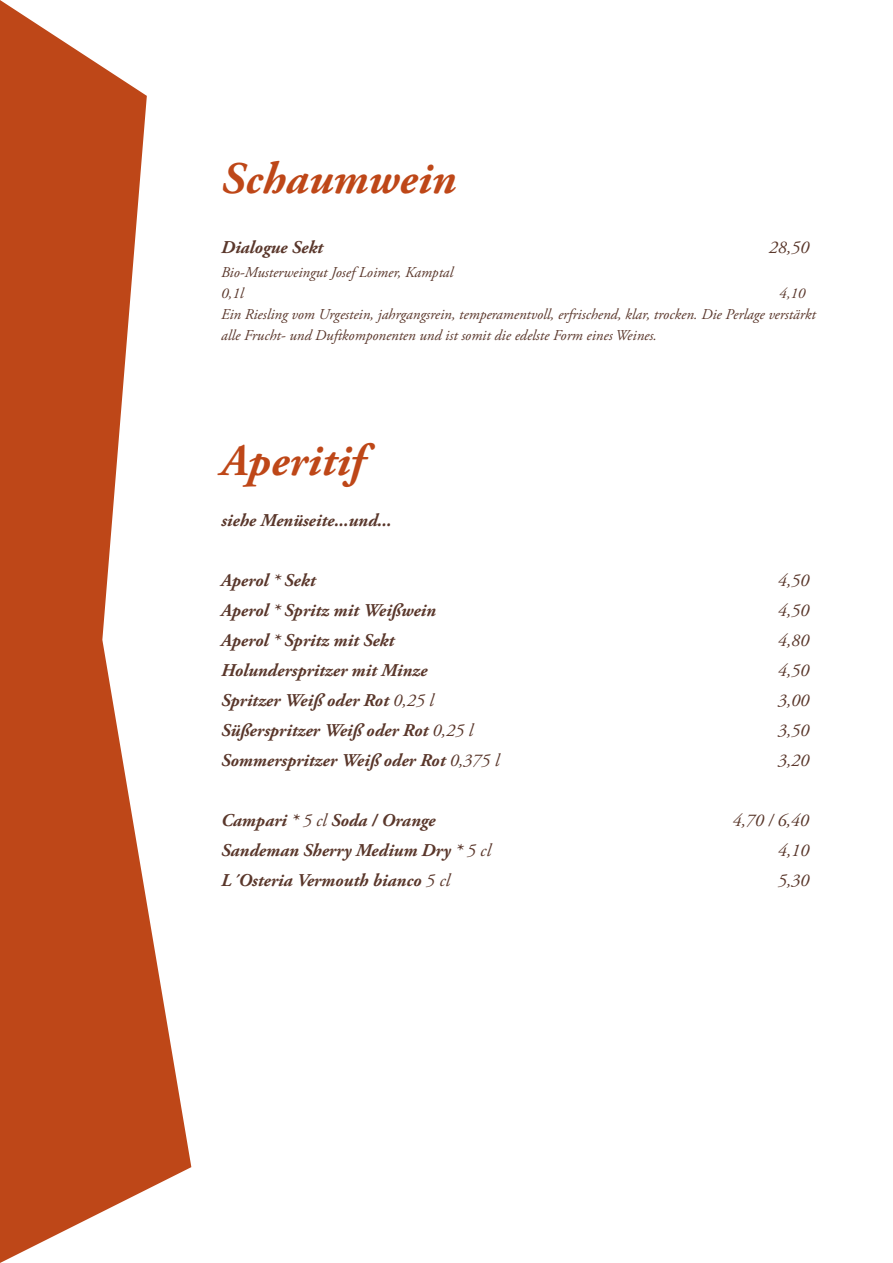
<style>
.page{position:relative;width:893px;height:1263px;background:#fff}
.page>*{position:absolute;margin:0;border:0;box-sizing:border-box;transform-origin:0 0}
.t1{font:italic 700 45px "Adobe Garamond Pro";letter-spacing:.005em;color:#be4718}
.t2{font:italic 700 18px "Adobe Garamond Pro";color:#5a372b}
.t3{font:italic 18px "Adobe Garamond Pro";color:#5a372b}
.t4{font:italic 15px/21px "Adobe Garamond Pro";color:#5a372b}
.s1{font-weight:400}
</style>
<div class="page">
<svg style="left:0;top:0;width:191px;height:1263px;fill:#be4718"></svg>
<h1 class="t1" style="left:221px;top:153px;width:236px">Schaumwein</h1>
<p class="t2" style="left:221px;top:237px;width:103px">Dialogue Sekt</p>
<p class="t3" style="left:769px;top:236px;width:42px">28,50</p>
<p class="t4" style="left:221px;top:262px;width:234px">Bio-Musterweingut Josef Loimer, Kamptal<br>0,1l</p>
<p class="t4" style="left:221px;top:283px;width:596px;text-indent:558px">4,10<br>Ein Riesling vom Urgestein, jahrgangsrein, temperamentvoll, erfrischend, klar, trocken. Die Perlage verstärkt alle Frucht- und Duftkomponenten und ist somit die edelste Form eines Weines.</p>
<h1 class="t1" style="left:221px;top:435px;width:144px">Aperitif</h1>
<p class="t2" style="left:221px;top:510px;width:172px">siehe Menüseite...und...</p>
<p class="t2" style="left:221px;top:570px;width:96px">Aperol * Sekt</p>
<p class="t3" style="left:778px;top:569px;width:33px">4,50</p>
<p class="t2" style="left:221px;top:600px;width:216px">Aperol * Spritz mit Weißwein</p>
<p class="t3" style="left:778px;top:599px;width:33px">4,50</p>
<p class="t2" style="left:221px;top:630px;width:175px">Aperol * Spritz mit Sekt</p>
<p class="t3" style="left:778px;top:629px;width:33px">4,80</p>
<p class="t2" style="left:221px;top:660px;width:208px">Holunderspritzer mit Minze</p>
<p class="t3" style="left:778px;top:659px;width:33px">4,50</p>
<p class="t2" style="left:221px;top:690px;width:214px">Spritzer Weiß oder Rot <span class="s1">0,25 l</span></p>
<p class="t3" style="left:778px;top:689px;width:33px">3,00</p>
<p class="t2" style="left:221px;top:720px;width:253px">Süßerspritzer Weiß oder Rot <span class="s1">0,25 l</span></p>
<p class="t3" style="left:778px;top:719px;width:33px">3,50</p>
<p class="t2" style="left:221px;top:750px;width:280px">Sommerspritzer Weiß oder Rot <span class="s1">0,375 l</span></p>
<p class="t3" style="left:778px;top:749px;width:33px">3,20</p>
<p class="t2" style="left:221px;top:810px;width:216px">Campari * <span class="s1">5 cl</span> Soda / Orange</p>
<p class="t3" style="left:732px;top:809px;width:78px">4,70 / 6,40</p>
<p class="t2" style="left:221px;top:840px;width:271px">Sandeman Sherry Medium Dry * <span class="s1">5 cl</span></p>
<p class="t3" style="left:778px;top:839px;width:33px">4,10</p>
<p class="t2" style="left:221px;top:870px;width:230px">L´Osteria Vermouth bianco <span class="s1">5 cl</span></p>
<p class="t3" style="left:778px;top:869px;width:33px">5,30</p>
</div>
